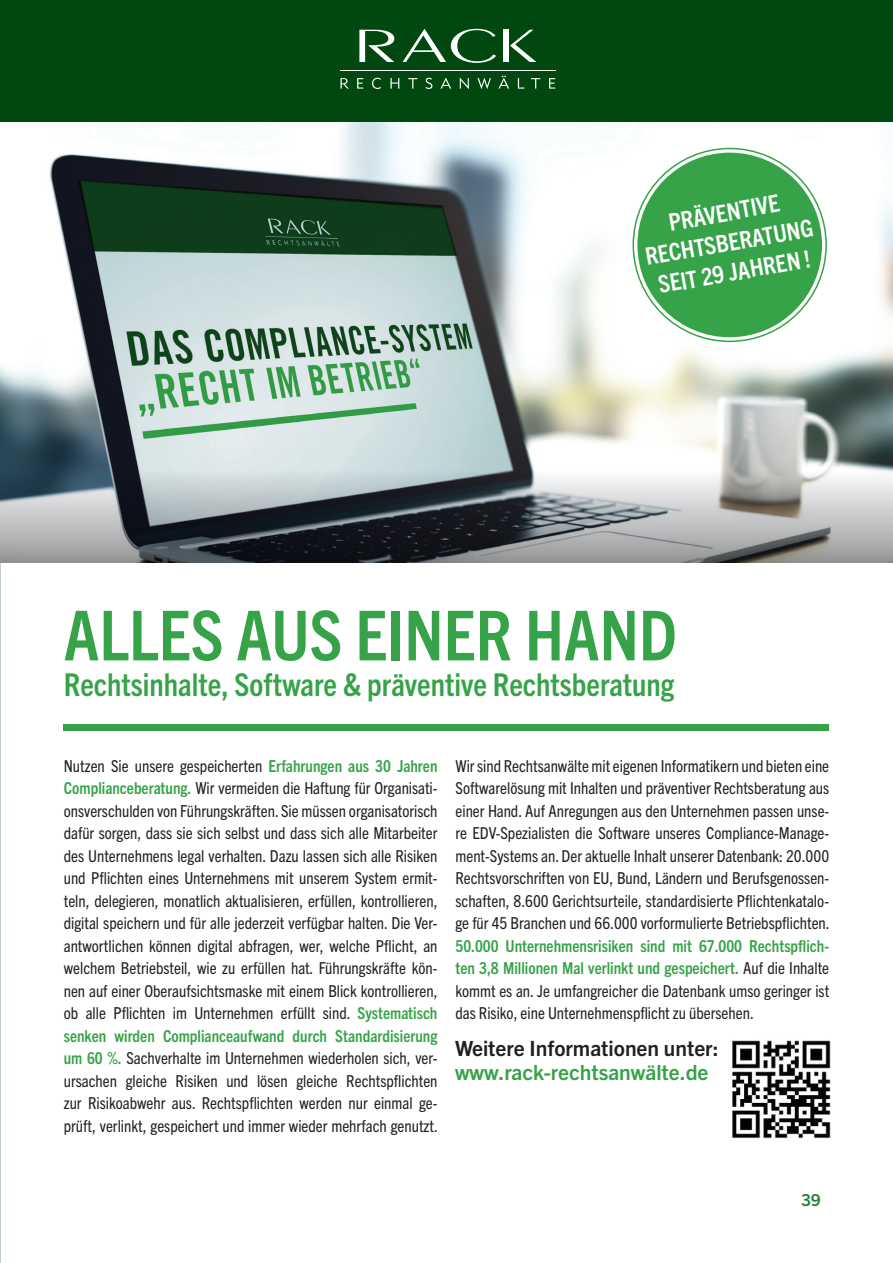
<style>
.page{position:relative;width:893px;height:1263px;background:#fff}
.page>*{position:absolute;margin:0;border:0;box-sizing:border-box;transform-origin:0 0}
.t1{font:700 condensed 69px "Trade Gothic Next LT Pro";color:#36a348}
.t2{font:700 condensed 31.5px "Trade Gothic Next LT Pro";color:#36a348}
.Inhaltsangabe{font:700 condensed 24px "Trade Gothic Next LT Pro";color:#fff}
.t3{font:700 21px "Trade Gothic Next LT Pro";color:#231f20}
.t4{font:700 21px "Trade Gothic Next LT Pro";color:#36a348}
.t5{font:condensed 16.5px/22.5px "Trade Gothic Next LT Pro";color:#231f20;text-align:justify}
.t6{font:700 16.5px "Trade Gothic Next LT Pro";color:#267f37}
.s1{font-weight:700;color:#36a348}
</style>
<div class="page">
<img style="left:0;top:121px;width:893px;height:348px">
<div style="left:64px;top:724px;width:765px;height:7px;background:#36a348"></div>
<div style="left:0;top:0;width:893px;height:121px;background:#004710"></div>
<div style="left:503px;top:30px;width:6px;height:32px;background:#fff"></div>
<svg style="left:510px;top:30px;width:26px;height:32px"></svg>
<svg style="left:357px;top:78px;width:6px;height:11px"></svg>
<svg style="left:390px;top:78px;width:9px;height:11px"></svg>
<svg style="left:408px;top:78px;width:9px;height:11px"></svg>
<svg style="left:440px;top:78px;width:11px;height:11px"></svg>
<svg style="left:460px;top:78px;width:9px;height:11px"></svg>
<svg style="left:477px;top:78px;width:14px;height:11px"></svg>
<svg style="left:518px;top:78px;width:6px;height:11px"></svg>
<svg style="left:531px;top:78px;width:9px;height:11px"></svg>
<svg style="left:549px;top:78px;width:6px;height:11px"></svg>
<hr style="left:340px;top:70px;width:216px;height:1px;background:#fff">
<svg style="left:403px;top:29px;width:93px;height:34px"></svg>
<svg style="left:359px;top:30px;width:35px;height:32px"></svg>
<svg style="left:340px;top:78px;width:9px;height:11px"></svg>
<svg style="left:372px;top:78px;width:9px;height:11px"></svg>
<svg style="left:426px;top:78px;width:6px;height:11px"></svg>
<svg style="left:498px;top:76px;width:11px;height:13px"></svg>
<div style="left:637px;top:153px;width:185px;height:184px;background:#36a348;border-radius:50%"></div>
<svg style="left:0;top:469px;width:893px;height:93px;background:#83888b"></svg>
<img style="left:732px;top:1040px;width:99px;height:98px">
<p class="Inhaltsangabe" style="left:666px;top:206px;width:114px;rotate:-10deg">PRÄVENTIVE</p>
<p class="Inhaltsangabe" style="left:643px;top:241px;width:171px;rotate:-10deg">RECHTSBERATUNG</p>
<p class="Inhaltsangabe" style="left:656px;top:269px;width:155px;rotate:-10deg">SEIT 29 JAHREN !</p>
<h1 class="t1" style="left:64px;top:588px;width:614px">ALLES AUS EINER HAND</h1>
<h1 class="t2" style="left:64px;top:663px;width:612px">Rechtsinhalte, Software &amp; präventive Rechtsberatung</h1>
<p class="t5" style="left:64px;top:754px;width:376px">Nutzen Sie unsere gespeicherten <span class="s1">Erfahrungen aus 30 Jahren Complianceberatung.</span> Wir vermeiden die Haftung für Organisati&shy;onsverschulden von Führungskräften. Sie müssen organisatorisch dafür sorgen, dass sie sich selbst und dass sich alle Mitarbeiter des Unternehmens legal verhalten. Dazu lassen sich alle Risiken und Pflichten eines Unternehmens mit unserem System ermit&shy;teln, delegieren, monatlich aktualisieren, erfüllen, kontrollieren, digital speichern und für alle jederzeit verfügbar halten. Die Ver&shy;antwortlichen können digital abfragen, wer, welche Pflicht, an welchem Betriebsteil, wie zu erfüllen hat. Führungskräfte kön&shy;nen auf einer Oberaufsichtsmaske mit einem Blick kontrollieren, ob alle Pflichten im Unternehmen erfüllt sind. <span class="s1">Systematisch senken wirden Complianceaufwand durch Standardisierung um 60 %.</span> Sachverhalte im Unternehmen wiederholen sich, ver&shy;ursachen gleiche Risiken und lösen gleiche Rechtspflichten zur Risikoabwehr aus. Rechtspflichten werden nur einmal ge&shy;prüft, verlinkt, gespeichert und immer wieder mehrfach genutzt.</p>
<p class="t5" style="left:455px;top:754px;width:376px">Wir sind Rechtsanwälte mit eigenen Informatikern und bieten eine Softwarelösung mit Inhalten und präventiver Rechtsberatung aus einer Hand. Auf Anregungen aus den Unternehmen passen unse&shy;re EDV-Spezialisten die Software unseres Compliance-Manage&shy;ment-Systems an. Der aktuelle Inhalt unserer Datenbank: 20.000<br>Rechtsvorschriften von EU, Bund, Ländern und Berufsgenossen&shy;schaften, 8.600 Gerichtsurteile, standardisierte Pflichtenkatalo&shy;ge für 45 Branchen und 66.000 vorformulierte Betriebspflichten.<br><span class="s1">50.000 Unternehmensrisiken sind mit 67.000 Rechtspflich&shy;ten 3,8 Millionen Mal verlinkt und gespeichert.</span> Auf die Inhalte kommt es an. Je umfangreicher die Datenbank umso geringer ist das Risiko, eine Unternehmenspflicht zu übersehen.</p>
<p class="t3" style="left:455px;top:1034px;width:265px">Weitere Informationen unter:</p>
<p class="t4" style="left:455px;top:1058px;width:255px">www.rack-rechtsanwälte.de</p>
<p class="t6" style="left:802px;top:1188px;width:21px">39</p>
</div>
